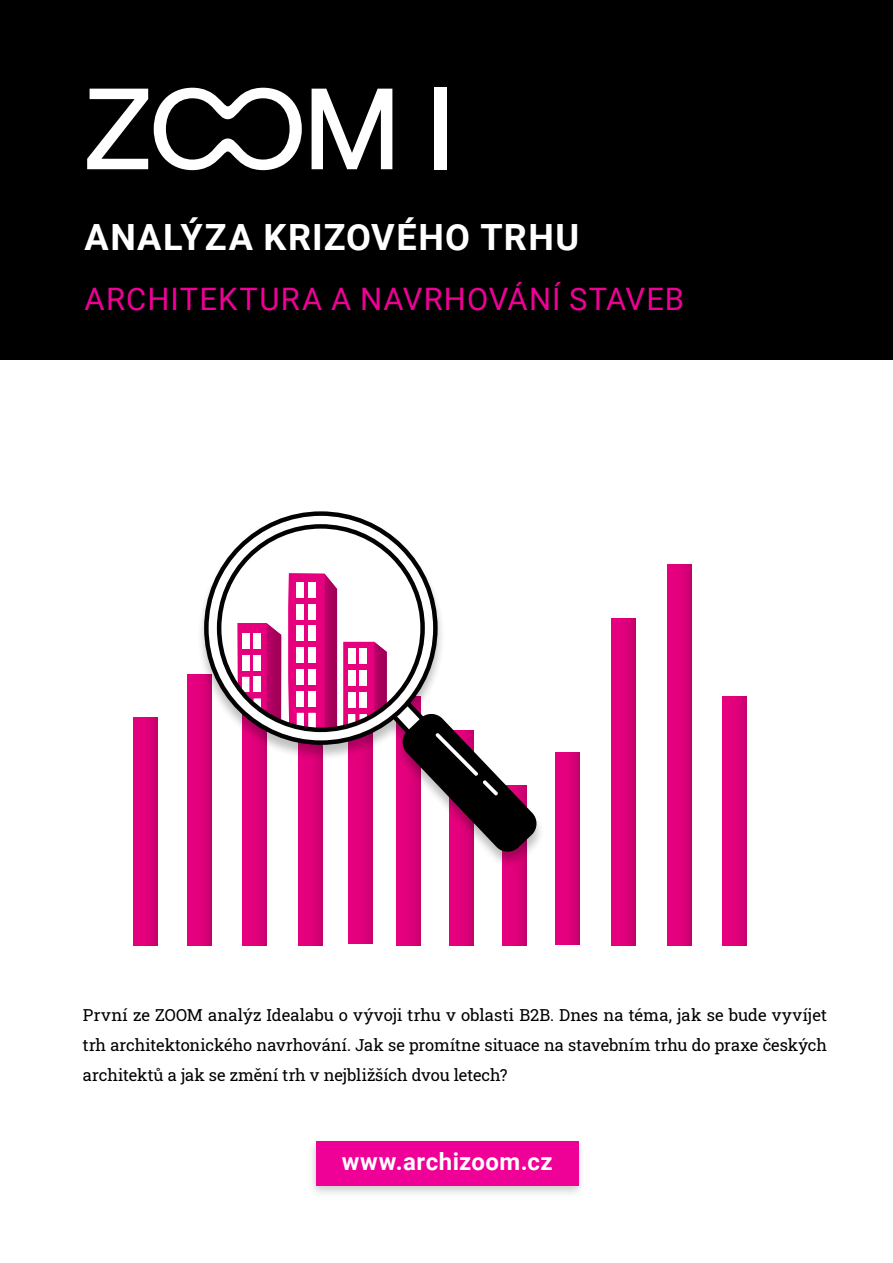
<style>
.page{position:relative;width:893px;height:1263px;background:#fff}
.page>*{position:absolute;margin:0;border:0;box-sizing:border-box;transform-origin:0 0}
.t1{font:700 36.15px "Roboto";letter-spacing:.04em;color:#fff}
.t2{font:30.9px "Roboto";letter-spacing:.035em;color:#ef0096}
.t3{font:700 24px "Roboto";letter-spacing:.02em;color:#fff}
.t4{font:16.5px/29.7px "Roboto Slab";color:#000;text-align:justify}
</style>
<div class="page">
<div style="left:0;top:0;width:893px;height:359px;background:#000"></div>
<svg style="left:87px;top:88px;width:305px;height:82px"></svg>
<div style="left:434px;top:88px;width:12px;height:82px;background:#fff"></div>
<div style="left:308px;top:1137px;width:278px;height:61px;background:#000;opacity:.2"></div>
<div style="left:316px;top:1141px;width:262px;height:44px;background:#ef0096"></div>
<div style="left:133px;top:717px;width:24px;height:228px;background:linear-gradient(to right,#ed0081,#d00073)"></div>
<div style="left:187px;top:674px;width:24px;height:271px;background:linear-gradient(to right,#ed0081,#d00073)"></div>
<div style="left:243px;top:542px;width:24px;height:403px;background:linear-gradient(to right,#ee0082,#ce0071)"></div>
<div style="left:298px;top:589px;width:24px;height:356px;background:linear-gradient(to right,#ed0081,#d00073)"></div>
<div style="left:349px;top:672px;width:24px;height:272px;background:linear-gradient(to right,#ed0082,#cf0072)"></div>
<div style="left:397px;top:697px;width:24px;height:248px;background:linear-gradient(to right,#ed0082,#cd0071)"></div>
<div style="left:450px;top:730px;width:24px;height:215px;background:linear-gradient(to right,#ee0082,#ce0071)"></div>
<div style="left:502px;top:785px;width:24px;height:160px;background:linear-gradient(to right,#ed0081,#d00073)"></div>
<div style="left:555px;top:753px;width:24px;height:192px;background:linear-gradient(to right,#ed0081,#d00073)"></div>
<div style="left:611px;top:618px;width:24px;height:327px;background:linear-gradient(to right,#ed0082,#cf0072)"></div>
<div style="left:667px;top:565px;width:24px;height:380px;background:linear-gradient(to right,#ed0081,#d00073)"></div>
<div style="left:723px;top:697px;width:24px;height:248px;background:linear-gradient(to right,#ee0082,#ce0071)"></div>
<div style="left:197px;top:512px;width:348px;height:356px;background:#000;opacity:.25"></div>
<svg style="left:204px;top:511px;width:234px;height:234px"></svg>
<svg style="left:217px;top:524px;width:321px;height:329px"></svg>
<h1 class="t1" style="left:85px;top:212px;width:496px">ANALÝZA KRIZOVÉHO TRHU</h1>
<h2 class="t2" style="left:85px;top:278px;width:601px">ARCHITEKTURA A NAVRHOVÁNÍ STAVEB</h2>
<p class="t4" style="left:83px;top:1000px;width:746px">První ze ZOOM analýz Idealabu o vývoji trhu v oblasti B2B. Dnes na téma, jak se bude vyvíjet trh architektonického navrhování. Jak se promítne situace na stavebním trhu do praxe českých architektů a jak se změní trh v nejbližších dvou letech?</p>
<h3 class="t3" style="left:342px;top:1145px;width:212px">www.archizoom.cz</h3>
</div>
